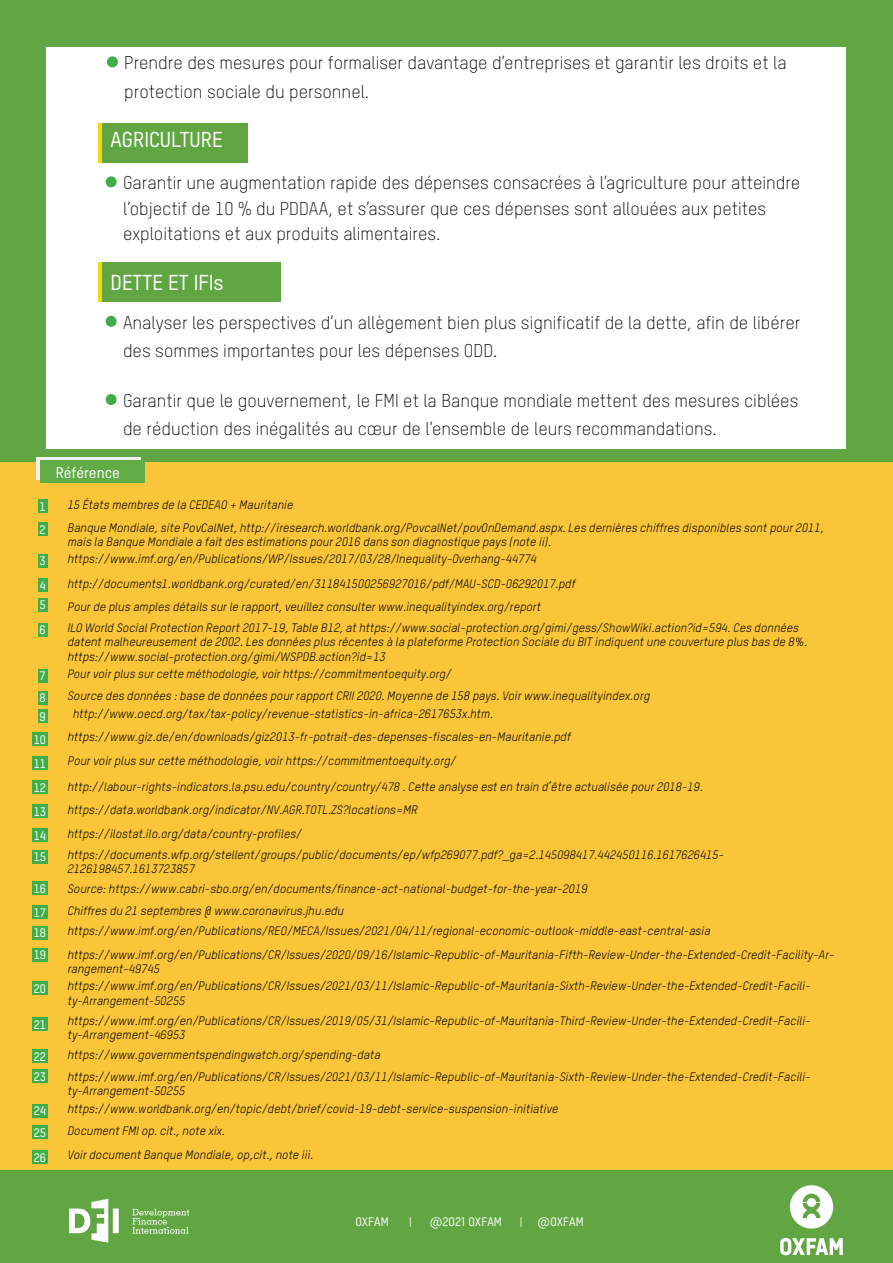
<style>
.page{position:relative;width:893px;height:1263px;background:#62a644}
.page>*{position:absolute;margin:0;border:0;box-sizing:border-box;transform-origin:0 0}
.t1{font:21px "T Star Pro Medium";color:#fff}
.t2{font:18px/28.5px "T Star Pro Light";color:#000}
.t3{font:15px "T Star Pro Medium";color:#fff}
.t4{font:italic 12px/14.4px "Oxfam TSTARPRO";color:#000}
.t5{font:12px/24.2px "T Star Pro Medium";color:#fff}
.t6{font:italic 11.85px "Oxfam TSTARPRO";color:#000}
.s1{font-family:"T Star Pro Medium";font-size:51px;color:#41ad49}
</style>
<div class="page">
<div style="left:0;top:462px;width:892px;height:707px;background:#fbc539"></div>
<div style="left:47px;top:47px;width:799px;height:402px;background:#fff"></div>
<div style="left:99px;top:123px;width:149px;height:39px;background:#62a644"></div>
<div style="left:99px;top:263px;width:182px;height:39px;background:#62a644"></div>
<hr style="left:99px;top:123px;width:3px;height:39px;background:#f2da0d">
<hr style="left:99px;top:263px;width:3px;height:39px;background:#f2da0d">
<div style="left:38px;top:499px;width:9px;height:14px;background:#41ad49"></div>
<div style="left:38px;top:522px;width:9px;height:14px;background:#41ad49"></div>
<div style="left:38px;top:554px;width:9px;height:14px;background:#41ad49"></div>
<div style="left:38px;top:578px;width:9px;height:14px;background:#41ad49"></div>
<div style="left:38px;top:598px;width:9px;height:14px;background:#41ad49"></div>
<div style="left:38px;top:669px;width:9px;height:14px;background:#41ad49"></div>
<div style="left:38px;top:691px;width:9px;height:14px;background:#41ad49"></div>
<div style="left:38px;top:709px;width:9px;height:14px;background:#41ad49"></div>
<div style="left:32px;top:732px;width:15px;height:14px;background:#41ad49"></div>
<div style="left:32px;top:756px;width:15px;height:14px;background:#41ad49"></div>
<div style="left:32px;top:780px;width:15px;height:14px;background:#41ad49"></div>
<div style="left:32px;top:804px;width:15px;height:14px;background:#41ad49"></div>
<div style="left:32px;top:828px;width:15px;height:14px;background:#41ad49"></div>
<div style="left:38px;top:623px;width:9px;height:14px;background:#41ad49"></div>
<div style="left:36px;top:457px;width:105px;height:23px;background:#f1f1f1"></div>
<div style="left:41px;top:460px;width:104px;height:23px;background:#62ac48"></div>
<div style="left:32px;top:850px;width:15px;height:13px;background:#41ad49"></div>
<div style="left:32px;top:881px;width:15px;height:14px;background:#41ad49"></div>
<div style="left:32px;top:905px;width:15px;height:14px;background:#41ad49"></div>
<div style="left:32px;top:926px;width:15px;height:14px;background:#41ad49"></div>
<div style="left:32px;top:948px;width:15px;height:14px;background:#41ad49"></div>
<div style="left:32px;top:981px;width:15px;height:14px;background:#41ad49"></div>
<div style="left:32px;top:1017px;width:15px;height:14px;background:#41ad49"></div>
<div style="left:32px;top:1049px;width:15px;height:14px;background:#41ad49"></div>
<div style="left:32px;top:1069px;width:15px;height:14px;background:#41ad49"></div>
<div style="left:32px;top:1104px;width:15px;height:14px;background:#41ad49"></div>
<div style="left:32px;top:1125px;width:15px;height:14px;background:#41ad49"></div>
<svg style="left:132px;top:1209px;width:57px;height:25px"></svg>
<svg style="left:69px;top:1199px;width:50px;height:43px"></svg>
<svg style="left:790px;top:1185px;width:43px;height:43px"></svg>
<svg style="left:780px;top:1238px;width:63px;height:17px"></svg>
<div style="left:32px;top:1150px;width:15px;height:14px;background:#41ad49"></div>
<h2 class="t2" style="left:124px;top:47px;width:664px;text-indent:-21px"><span class="s1">•</span> Prendre des mesures pour formaliser davantage d’entreprises et garantir les droits et la protection sociale du personnel.</h2>
<h1 class="t1" style="left:111px;top:125px;width:113px">AGRICULTURE</h1>
<h2 class="t2" style="left:123px;top:169px;width:679px;line-height:25.5px;text-indent:-21px"><span class="s1">•</span> Garantir une augmentation rapide des dépenses consacrées à l’agriculture pour atteindre l’objectif de 10 % du PDDAA, et s’assurer que ces dépenses sont allouées aux petites exploitations et aux produits alimentaires.</h2>
<h1 class="t1" style="left:111px;top:268px;width:115px">DETTE ET IFIs</h1>
<h2 class="t2" style="left:123px;top:307px;width:679px;text-indent:-21px"><span class="s1">•</span> Analyser les perspectives d’un allègement bien plus significatif de la dette, afin de libérer des sommes importantes pour les dépenses ODD.</h2>
<h2 class="t2" style="left:123px;top:385px;width:677px;text-indent:-21px"><span class="s1">•</span> Garantir que le gouvernement, le FMI et la Banque mondiale mettent des mesures ciblées de réduction des inégalités au cœur de l’ensemble de leurs recommandations.</h2>
<p class="t5" style="left:39px;top:494px;width:8px;line-height:22.8px">1<br>2</p>
<p class="t5" style="left:39px;top:548px;width:8px;line-height:24.6px">3<br>4</p>
<p class="t5" style="left:39px;top:592px;width:8px">5</p>
<p class="t5" style="left:39px;top:617px;width:8px">6</p>
<p class="t5" style="left:39px;top:664px;width:8px;line-height:21.9px">7<br>8</p>
<p class="t5" style="left:34px;top:704px;width:14px;line-height:22.6px;text-align:center">9<br>10</p>
<p class="t5" style="left:34px;top:750px;width:14px;text-align:justify">11<br>12<br>13<br>14</p>
<p class="t5" style="left:34px;top:844px;width:14px">15</p>
<p class="t5" style="left:34px;top:876px;width:14px">16<br>17</p>
<p class="t5" style="left:34px;top:921px;width:14px;line-height:21.9px">18<br>19</p>
<p class="t5" style="left:34px;top:975px;width:14px">20</p>
<p class="t5" style="left:34px;top:1011px;width:14px">21</p>
<p class="t5" style="left:34px;top:1046px;width:14px;line-height:19.6px">22<br>23</p>
<p class="t5" style="left:34px;top:1099px;width:14px;line-height:21.1px">24<br>25</p>
<p class="t3" style="left:56px;top:462px;width:66px">Référence</p>
<p class="t4" style="left:67px;top:497px;width:227px">15 États membres de la CEDEAO + Mauritanie</p>
<p class="t4" style="left:67px;top:520px;width:758px">Banque Mondiale, site PovCalNet, http://iresearch.worldbank.org/PovcalNet/povOnDemand.aspx. Les dernières chiffres disponibles sont pour 2011, mais la Banque Mondiale a fait des estimations pour 2016 dans son diagnostique pays (note ii).</p>
<p class="t4" style="left:67px;top:576px;width:509px">http://documents1.worldbank.org/curated/en/311841500256927016/pdf/MAU-SCD-06292017.pdf</p>
<p class="t4" style="left:67px;top:551px;width:471px">https://www.imf.org/en/Publications/WP/Issues/2017/03/28/Inequality-Overhang-44774</p>
<p class="t4" style="left:67px;top:597px;width:733px;line-height:20.5px">Pour de plus amples détails sur le rapport, veuillez consulter www.inequalityindex.org/report<br>ILO World Social Protection Report 2017-19, Table B12, at https://www.social-protection.org/gimi/gess/ShowWiki.action?id=594. Ces données</p>
<p class="t4" style="left:67px;top:635px;width:741px">datent malheureusement de 2002. Les données plus récentes à la plateforme Protection Sociale du BIT indiquent une couverture plus bas de 8%. https://www.social-protection.org/gimi/WSPDB.action?id=13</p>
<p class="t4" style="left:67px;top:688px;width:584px">Source des données : base de données pour rapport CRII 2020. Moyenne de 158 pays. Voir www.inequalityindex.org</p>
<p class="t6" style="left:67px;top:666px;width:385px">Pour voir plus sur cette méthodologie, voir https://commitmentoequity.org/</p>
<p class="t4" style="left:67px;top:702px;width:505px;line-height:23.7px;text-indent:5px">http://www.oecd.org/tax/tax-policy/revenue-statistics-in-africa-2617653x.htm. https://www.giz.de/en/downloads/giz2013-fr-potrait-des-depenses-fiscales-en-Mauritanie.pdf<br>Pour voir plus sur cette méthodologie, voir https://commitmentoequity.org/</p>
<p class="t4" style="left:67px;top:775px;width:637px;line-height:22.6px">http://labour-rights-indicators.la.psu.edu/country/country/478 . Cette analyse est en train d’être actualisée pour 2018-19. https://data.worldbank.org/indicator/NV.AGR.TOTL.ZS?locations=MR</p>
<p class="t4" style="left:67px;top:823px;width:658px;line-height:21.1px">https://ilostat.ilo.org/data/country-profiles/ https://documents.wfp.org/stellent/groups/public/documents/ep/wfp269077.pdf?_ga=2.145098417.442450116.1617626415-</p>
<p class="t4" style="left:67px;top:859px;width:521px;line-height:19.5px">2126198457.1613723857<br>Source: https://www.cabri-sbo.org/en/documents/finance-act-national-budget-for-the-year-2019</p>
<p class="t4" style="left:67px;top:900px;width:644px;line-height:20.4px">Chiffres du 21 septembres @ www.coronavirus.jhu.edu https://www.imf.org/en/Publications/REO/MECA/Issues/2021/04/11/regional-economic-outlook-middle-east-central-asia</p>
<p class="t4" style="left:67px;top:947px;width:768px">https://www.imf.org/en/Publications/CR/Issues/2020/09/16/Islamic-Republic-of-Mauritania-Fifth-Review-Under-the-Extended-Credit-Facility-Ar&shy;rangement-49745</p>
<p class="t4" style="left:67px;top:979px;width:744px">https://www.imf.org/en/Publications/CR/Issues/2021/03/11/Islamic-Republic-of-Mauritania-Sixth-Review-Under-the-Extended-Credit-Facili&shy;ty-Arrangement-50255</p>
<p class="t4" style="left:67px;top:1013px;width:745px">https://www.imf.org/en/Publications/CR/Issues/2019/05/31/Islamic-Republic-of-Mauritania-Third-Review-Under-the-Extended-Credit-Facili&shy;ty-Arrangement-46953</p>
<p class="t4" style="left:67px;top:1043px;width:744px;line-height:21.9px">https://www.governmentspendingwatch.org/spending-data https://www.imf.org/en/Publications/CR/Issues/2021/03/11/Islamic-Republic-of-Mauritania-Sixth-Review-Under-the-Extended-Credit-Facili-</p>
<p class="t4" style="left:67px;top:1081px;width:492px;line-height:18px">ty-Arrangement-50255 https://www.worldbank.org/en/topic/debt/brief/covid-19-debt-service-suspension-initiative</p>
<p class="t4" style="left:67px;top:1123px;width:159px">Document FMI op. cit., note xix.</p>
<p class="t5" style="left:34px;top:1144px;width:14px">26</p>
<p class="t4" style="left:67px;top:1148px;width:247px">Voir document Banque Mondiale, op,cit., note iii.</p>
<p class="t5" style="left:355px;top:1208px;width:35px">OXFAM</p>
<p class="t5" style="left:409px;top:1208px;width:4px">|</p>
<p class="t5" style="left:430px;top:1208px;width:74px">@2021 OXFAM</p>
<p class="t5" style="left:520px;top:1208px;width:65px">| @OXFAM</p>
</div>
